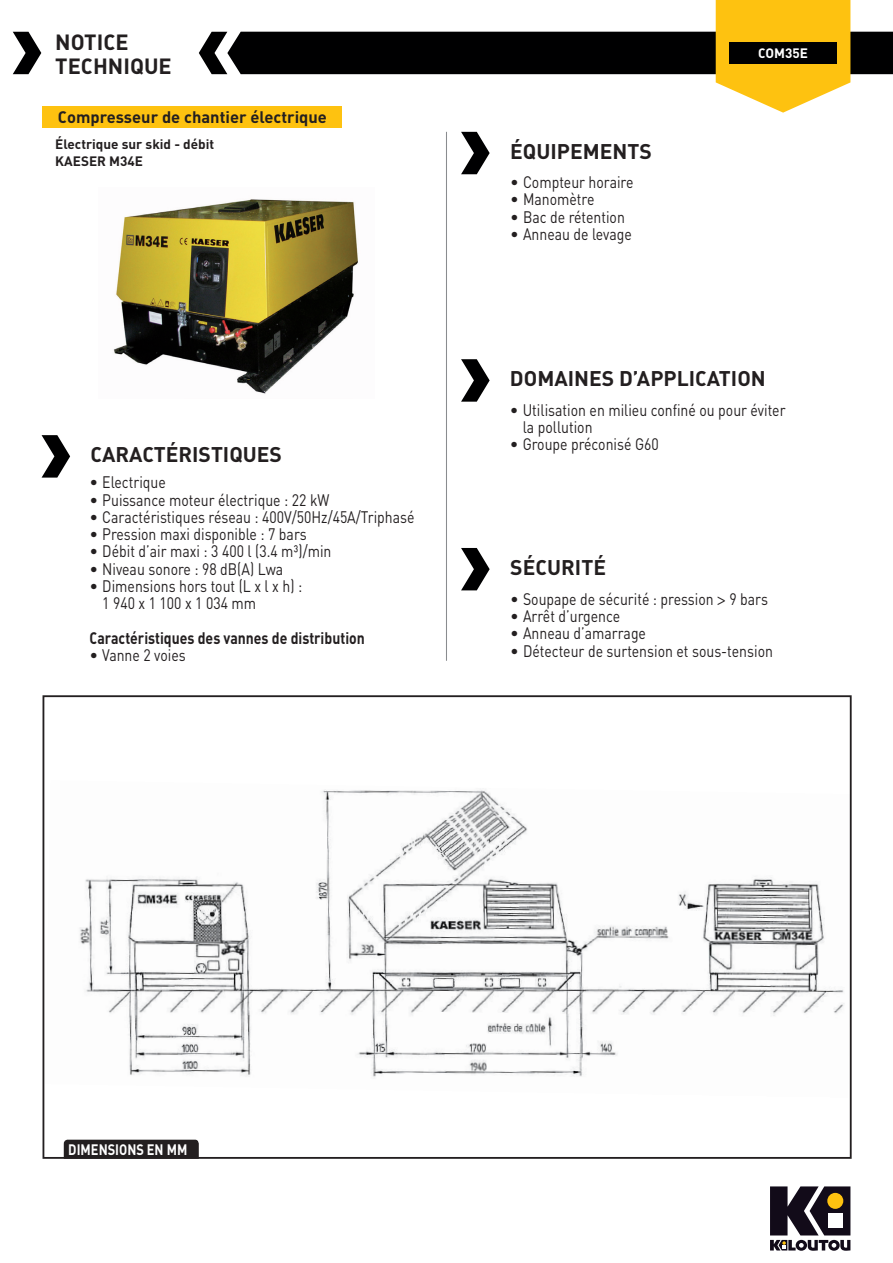
<style>
.page{position:relative;width:893px;height:1263px;background:#fff}
.page>*{position:absolute;margin:0;border:0;box-sizing:border-box;transform-origin:0 0}
.t1{font:700 21.75px/24.5px "DIN";color:#231f20}
.t2{font:700 21px "DIN";color:#231f20}
.t3{font:16.5px/17.2px "DIN";color:#231f20}
.t4{font:700 16.5px "DIN";color:#231f20;scale:.85 1}
.t5{font:700 16.5px "DIN";color:#231f20}
.t6{font:700 15px "DIN";color:#fff;scale:.85 1}
.t7{font:700 13.5px/16.2px "DIN";color:#231f20}
.t8{font:700 13.5px "DIN";color:#fff}
.s1{font-family:"Helvetica Neue"}
</style>
<div class="page">
<img style="left:113px;top:199px;width:245px;height:195px">
<img style="left:80px;top:789px;width:765px;height:289px">
<svg style="left:13px;top:32px;width:28px;height:42px"></svg>
<svg style="left:199px;top:0;width:694px;height:113px"></svg>
<svg style="left:770px;top:1186px;width:80px;height:65px"></svg>
<div style="left:43px;top:106px;width:299px;height:22px;background:#fec210"></div>
<hr style="left:446px;top:132px;width:1px;height:529px;background:#8a8c8f">
<div style="left:729px;top:42px;width:108px;height:22px;background:#000001"></div>
<svg style="left:42px;top:435px;width:28px;height:43px"></svg>
<svg style="left:461px;top:132px;width:29px;height:42px"></svg>
<svg style="left:461px;top:548px;width:29px;height:42px"></svg>
<div style="left:64px;top:1140px;width:135px;height:19px;background:#231f20"></div>
<svg style="left:461px;top:359px;width:29px;height:43px"></svg>
<h1 class="t1" style="left:55px;top:29px;width:118px">NOTICE<br>TECHNIQUE</h1>
<p class="t5" style="left:58px;top:106px;width:271px">Compresseur de chantier électrique</p>
<p class="t7" style="left:55px;top:136px;width:160px">Électrique sur skid - débit<br>KAESER M34E</p>
<p class="t2" style="left:90px;top:441px;width:193px">CARACTÉRISTIQUES</p>
<p class="t3" style="left:90px;top:473px;width:78px">• Electrique</p>
<p class="t3" style="left:90px;top:491px;width:241px">• Puissance moteur électrique : 22 kW</p>
<p class="t3" style="left:90px;top:508px;width:326px">• Caractéristiques réseau : 400V/50Hz/45A/Triphasé</p>
<p class="t3" style="left:90px;top:525px;width:219px">• Pression maxi disponible : 7 bars</p>
<p class="t3" style="left:90px;top:542px;width:243px">• Débit d’air maxi : 3 400 l (3.4 m³)/min</p>
<p class="t3" style="left:90px;top:560px;width:195px">• Niveau sonore : 98 dB(A) Lwa</p>
<p class="t3" style="left:102px;top:577px;width:201px;text-indent:-13px">• Dimensions hors tout (L x l x h) :<br>1940x1100x1034mm</p>
<p class="t4" style="left:90px;top:627px;width:325px">Caractéristiques des vannes de distribution</p>
<p class="t3" style="left:90px;top:646px;width:98px">• Vanne 2 voies</p>
<p class="t2" style="left:510px;top:138px;width:143px">ÉQUIPEMENTS</p>
<p class="t3" style="left:510px;top:173px;width:125px">• Compteur horaire</p>
<p class="t3" style="left:510px;top:190px;width:86px">• Manomètre</p>
<p class="t3" style="left:510px;top:208px;width:116px">• Bac de rétention</p>
<p class="t3" style="left:510px;top:225px;width:123px">• Anneau de levage</p>
<p class="t8" style="left:758px;top:45px;width:51px">COM35E</p>
<p class="t2" style="left:510px;top:365px;width:257px">DOMAINES D’APPLICATION</p>
<p class="t3" style="left:523px;top:401px;width:264px;text-indent:-13px">• Utilisation en milieu confiné ou pour éviter la pollution</p>
<p class="t3" style="left:510px;top:435px;width:150px">• Groupe préconisé G60</p>
<p class="t2" style="left:510px;top:553px;width:97px">SÉCURITÉ</p>
<p class="t3" style="left:510px;top:590px;width:259px">• Soupape de sécurité : pression <span class="s1">&gt;</span> 9 bars</p>
<p class="t3" style="left:510px;top:607px;width:111px">• Arrêt d’urgence</p>
<p class="t3" style="left:510px;top:624px;width:137px">• Anneau d’amarrage</p>
<p class="t3" style="left:510px;top:642px;width:264px">• Détecteur de surtension et sous-tension</p>
<p class="t6" style="left:68px;top:1139px;width:142px">DIMENSIONS EN MM</p>
</div>
